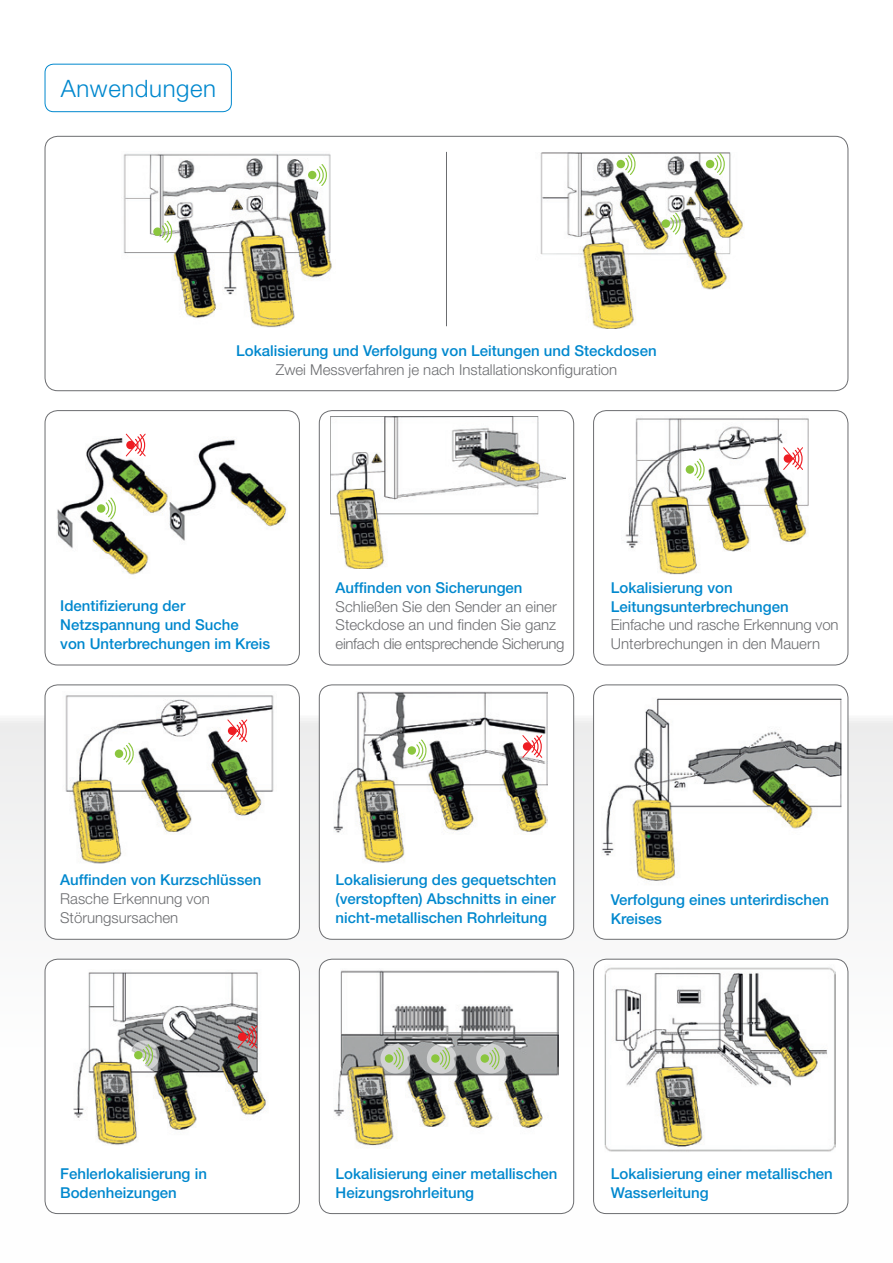
<style>
.page{position:relative;width:893px;height:1263px;background:#fff}
.page>*{position:absolute;margin:0;border:0;box-sizing:border-box;transform-origin:0 0}
.t1{font:300 24px "Helvetica Neue";letter-spacing:.025em;color:#0088ce}
.t2{font:500 15px/18.8px "Helvetica Neue";color:#0088ce}
.t3{font:300 15px/18.8px "Helvetica Neue";color:#6c6d70}
</style>
<div class="page">
<svg style="left:0;top:715px;width:893px;height:500px"></svg>
<div style="left:45px;top:136px;width:803px;height:255px;border:1px solid #6c6d70;border-radius:13px"></div>
<div style="left:45px;top:410px;width:255px;height:255px;border:1px solid #6c6d70;border-radius:13px"></div>
<div style="left:319px;top:410px;width:255px;height:255px;border:1px solid #6c6d70;border-radius:13px"></div>
<div style="left:593px;top:410px;width:255px;height:255px;border:1px solid #6c6d70;border-radius:13px"></div>
<div style="left:45px;top:685px;width:254px;height:254px;background:#fff;border-radius:13px"></div>
<div style="left:45px;top:684px;width:255px;height:256px;border:1px solid #6c6d70;border-radius:13px"></div>
<div style="left:319px;top:685px;width:255px;height:254px;background:#fff;border-radius:13px"></div>
<div style="left:319px;top:684px;width:255px;height:256px;border:1px solid #6c6d70;border-radius:13px"></div>
<div style="left:594px;top:685px;width:254px;height:254px;background:#fff;border-radius:13px"></div>
<div style="left:593px;top:684px;width:255px;height:256px;border:1px solid #6c6d70;border-radius:13px"></div>
<div style="left:45px;top:959px;width:254px;height:254px;background:#fff;border-radius:13px"></div>
<div style="left:45px;top:959px;width:255px;height:255px;border:1px solid #6c6d70;border-radius:13px"></div>
<div style="left:319px;top:959px;width:255px;height:254px;background:#fff;border-radius:13px"></div>
<div style="left:319px;top:959px;width:255px;height:255px;border:1px solid #6c6d70;border-radius:13px"></div>
<div style="left:594px;top:959px;width:254px;height:254px;background:#fff;border-radius:13px"></div>
<div style="left:593px;top:959px;width:255px;height:255px;border:1px solid #6c6d70;border-radius:13px"></div>
<div style="left:45px;top:64px;width:187px;height:48px;border:1px solid #0088ce;border-radius:9px"></div>
<hr style="left:446px;top:152px;width:1px;height:174px;background:#6c6d70">
<img style="left:330px;top:416px;width:236px;height:153px">
<img style="left:602px;top:698px;width:239px;height:184px">
<img style="left:605px;top:967px;width:230px;height:185px">
<img style="left:65px;top:695px;width:209px;height:169px">
<img style="left:73px;top:972px;width:194px;height:173px">
<img style="left:333px;top:970px;width:226px;height:176px">
<img style="left:57px;top:433px;width:230px;height:142px">
<img style="left:540px;top:153px;width:203px;height:176px">
<img style="left:123px;top:153px;width:209px;height:175px">
<img style="left:625px;top:418px;width:184px;height:157px">
<img style="left:334px;top:691px;width:213px;height:172px">
<svg style="left:227px;top:719px;width:20px;height:23px"></svg>
<svg style="left:522px;top:735px;width:20px;height:23px"></svg>
<svg style="left:123px;top:743px;width:11px;height:22px"></svg>
<div style="left:115px;top:749px;width:8px;height:9px;background:#8bc63e;border-radius:50%"></div>
<svg style="left:416px;top:739px;width:10px;height:22px"></svg>
<div style="left:408px;top:746px;width:8px;height:9px;background:#8bc63e;border-radius:50%"></div>
<svg style="left:126px;top:434px;width:20px;height:22px"></svg>
<svg style="left:783px;top:447px;width:20px;height:23px"></svg>
<svg style="left:106px;top:497px;width:10px;height:22px"></svg>
<div style="left:97px;top:504px;width:8px;height:9px;background:#8bc63e;border-radius:50%"></div>
<svg style="left:694px;top:459px;width:11px;height:21px"></svg>
<div style="left:686px;top:465px;width:8px;height:9px;background:#8bc63e;border-radius:50%"></div>
<svg style="left:162px;top:221px;width:10px;height:22px"></svg>
<div style="left:153px;top:227px;width:9px;height:9px;background:#8bc63e;border-radius:50%"></div>
<svg style="left:317px;top:164px;width:10px;height:22px"></svg>
<div style="left:308px;top:171px;width:8px;height:8px;background:#8bc63e;border-radius:50%"></div>
<svg style="left:670px;top:213px;width:11px;height:22px"></svg>
<div style="left:662px;top:219px;width:8px;height:9px;background:#8bc63e;border-radius:50%"></div>
<svg style="left:625px;top:153px;width:10px;height:22px"></svg>
<div style="left:617px;top:160px;width:8px;height:8px;background:#8bc63e;border-radius:50%"></div>
<svg style="left:714px;top:153px;width:11px;height:22px"></svg>
<div style="left:706px;top:160px;width:8px;height:8px;background:#8bc63e;border-radius:50%"></div>
<svg style="left:238px;top:1026px;width:19px;height:22px"></svg>
<svg style="left:380px;top:1044px;width:30px;height:29px"></svg>
<svg style="left:427px;top:1044px;width:30px;height:29px"></svg>
<svg style="left:130px;top:1040px;width:29px;height:30px"></svg>
<svg style="left:476px;top:1044px;width:30px;height:29px"></svg>
<svg style="left:393px;top:1047px;width:11px;height:22px"></svg>
<div style="left:385px;top:1054px;width:8px;height:9px;background:#8bc63e;border-radius:50%"></div>
<svg style="left:440px;top:1047px;width:10px;height:22px"></svg>
<div style="left:431px;top:1054px;width:9px;height:9px;background:#8bc63e;border-radius:50%"></div>
<svg style="left:143px;top:1044px;width:10px;height:22px"></svg>
<div style="left:134px;top:1051px;width:9px;height:8px;background:#8bc63e;border-radius:50%"></div>
<svg style="left:489px;top:1047px;width:10px;height:22px"></svg>
<div style="left:481px;top:1054px;width:8px;height:9px;background:#8bc63e;border-radius:50%"></div>
<h1 class="t1" style="left:61px;top:73px;width:157px">Anwendungen</h1>
<p class="t2" style="left:236px;top:341px;width:422px">Lokalisierung und Verfolgung von Leitungen und Steckdosen</p>
<p class="t3" style="left:276px;top:360px;width:343px">Zwei Messverfahren je nach Installationskonfiguration</p>
<p class="t2" style="left:60px;top:596px;width:212px">Identifizierung der<br>Netzspannung und Suche<br>von Unterbrechungen im Kreis</p>
<p class="t2" style="left:336px;top:578px;width:189px">Auffinden von Sicherungen</p>
<p class="t3" style="left:336px;top:596px;width:231px">Schließen Sie den Sender an einer<br>Steckdose an und finden Sie ganz einfach die entsprechende Sicherung</p>
<p class="t2" style="left:611px;top:578px;width:179px">Lokalisierung von<br>Leitungsunterbrechungen</p>
<p class="t3" style="left:611px;top:615px;width:229px">Einfache und rasche Erkennung von<br>Unterbrechungen in den Mauern</p>
<p class="t2" style="left:60px;top:870px;width:203px">Auffinden von Kurzschlüssen</p>
<p class="t3" style="left:60px;top:889px;width:151px">Rasche Erkennung von<br>Störungsursachen</p>
<p class="t2" style="left:336px;top:870px;width:222px;text-align:justify">Lokalisierung des gequetschten (verstopften) Abschnitts in einer nicht-metallischen Rohrleitung</p>
<p class="t2" style="left:611px;top:890px;width:220px">Verfolgung eines unterirdischen<br>Kreises</p>
<p class="t2" style="left:60px;top:1164px;width:148px">Fehlerlokalisierung in<br>Bodenheizungen</p>
<p class="t2" style="left:336px;top:1164px;width:224px">Lokalisierung einer metallischen<br>Heizungsrohrleitung</p>
<p class="t2" style="left:611px;top:1164px;width:224px">Lokalisierung einer metallischen<br>Wasserleitung</p>
</div>
